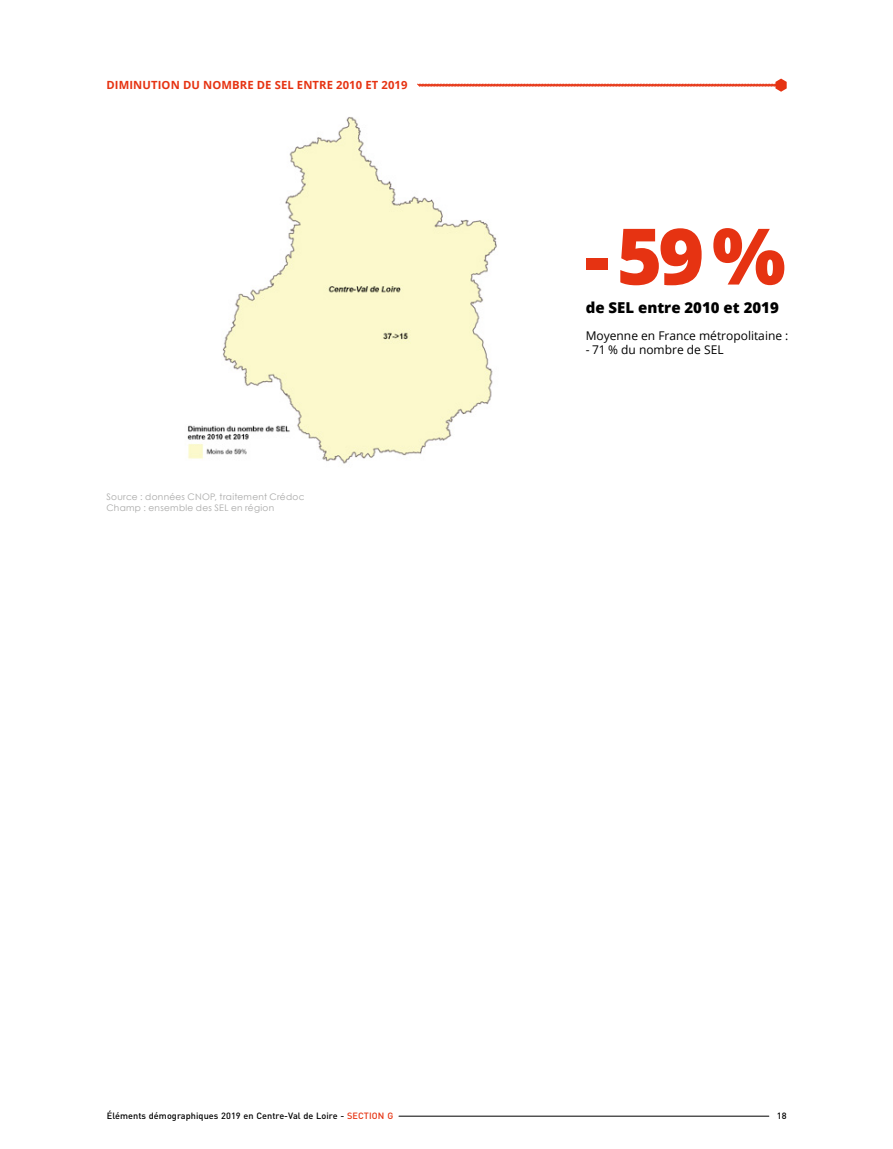
<style>
.page{position:relative;width:893px;height:1149px;background:#fff}
.page>*{position:absolute;margin:0;border:0;box-sizing:border-box;transform-origin:0 0}
.t1{font:800 77.85px "Open Sans";color:#e63312}
.t2{font:800 15px "Open Sans";color:#000}
.t3{font:12px "Open Sans";color:#000}
.t4{font:700 11.25px "Open Sans";letter-spacing:.01em;color:#e63312}
.t5{font:9px/10.8px "Century Gothic";letter-spacing:.03em;color:#a8a8a7}
.t6{font:500 9px "DIN Pro";letter-spacing:.005em;color:#000}
.s1{color:#e63312}
</style>
<div class="page">
<hr style="left:399px;top:1115px;width:370px;height:1px;background:#000">
<svg style="left:417px;top:79px;width:370px;height:13px"></svg>
<img style="left:187px;top:117px;width:310px;height:347px">
<p class="t4" style="left:106px;top:77px;width:303px">DIMINUTION DU NOMBRE DE SEL ENTRE 2010 ET 2019</p>
<p class="t5" style="left:106px;top:491px;width:199px">Source : données CNOP, traitement Crédoc<br>Champ : ensemble des SEL en région</p>
<h1 class="t1" style="left:584px;top:197px;width:203px">- 59 %</h1>
<h2 class="t2" style="left:586px;top:296px;width:195px">de SEL entre 2010 et 2019</h2>
<h3 class="t3" style="left:586px;top:327px;width:204px">Moyenne en France métropolitaine :</h3>
<h3 class="t3" style="left:586px;top:341px;width:139px">- 71 % du nombre de SEL</h3>
<p class="t6" style="left:107px;top:1109px;width:288px">Éléments démographiques 2019 en Centre-Val de Loire - <span class="s1">SECTION G</span></p>
<p class="t6" style="left:777px;top:1109px;width:11px">18</p>
</div>
